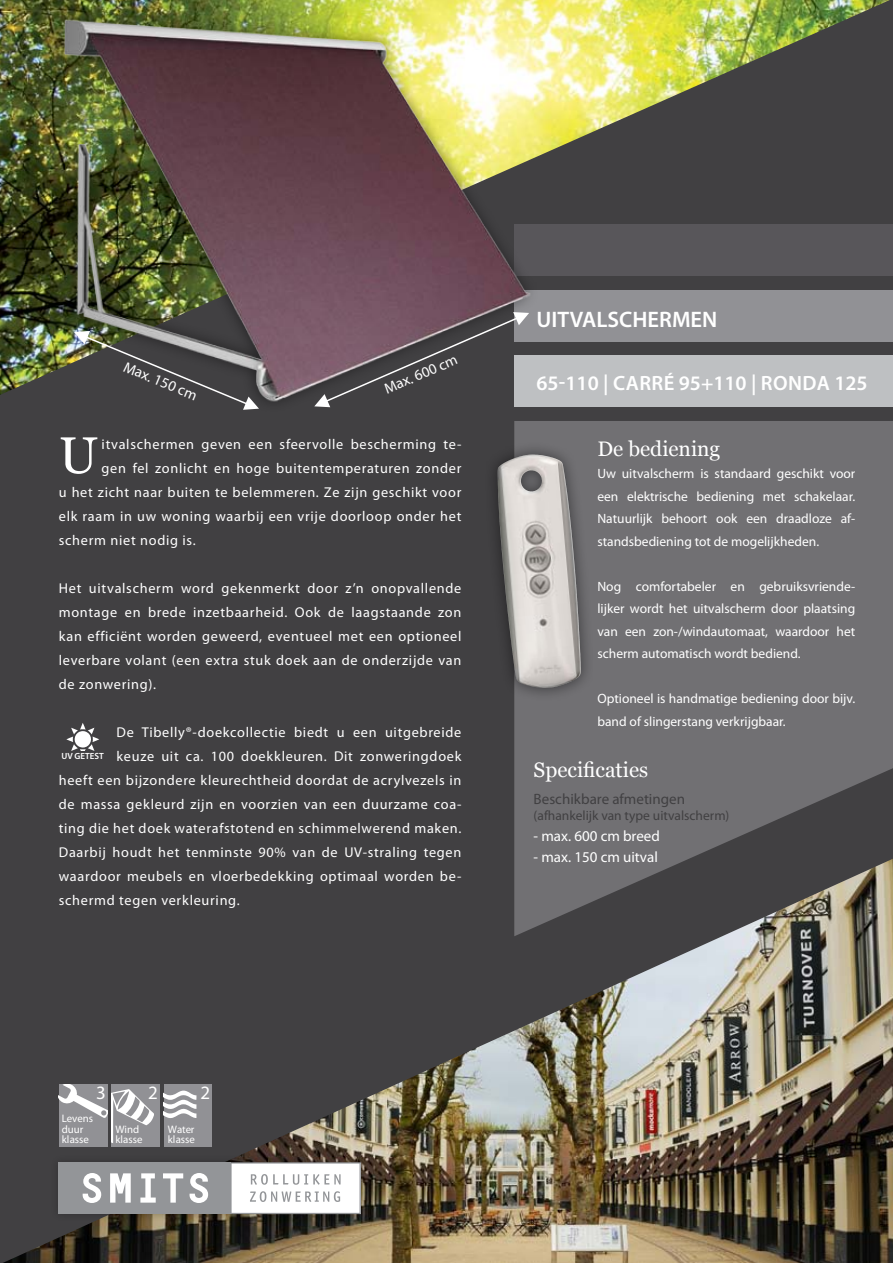
<style>
.page{position:relative;width:893px;height:1263px;background:#414042}
.page>*{position:absolute;margin:0;border:0;box-sizing:border-box;transform-origin:0 0}
.t1{font:51.45px "Georgia";color:#fff}
.t2{font:600 22.5px "Myriad Pro";color:#fff}
.t3{font:21px "Georgia";color:#fff}
.t4{font:600 20.7px "Myriad Pro";color:#fff}
.t5{font:18.9px "Myriad Pro";color:#fff}
.t6{font:15px "Myriad Pro";color:#fff}
.t7{font:15px "Myriad Pro";color:#414042}
.t8{font:14.25px/24px "Myriad Pro";letter-spacing:.05em;color:#fff;text-align:justify}
.t9{font:13.5px/22.5px "Myriad Pro";color:#fff;text-align:justify}
.t10{font:13.5px "Myriad Pro";color:#414042}
.t11{font:10.8px/10.5px "Myriad Pro";color:#fff}
.t12{font:600 9px "Myriad Pro";color:#fff}
</style>
<div class="page">
<img style="left:591px;top:0;width:299px;height:133px">
<div style="left:514px;top:421px;width:379px;height:438px;background:#717073"></div>
<div style="left:514px;top:224px;width:379px;height:52px;background:#58565a"></div>
<div style="left:514px;top:290px;width:379px;height:52px;background:#919195"></div>
<div style="left:514px;top:355px;width:379px;height:52px;background:#bec0c2"></div>
<img style="left:3px;top:859px;width:890px;height:404px">
<div style="left:50px;top:1154px;width:319px;height:68px;background:#000;opacity:.25"></div>
<div style="left:58px;top:1162px;width:173px;height:52px;background:#939598"></div>
<svg style="left:83px;top:1173px;width:18px;height:30px"></svg>
<svg style="left:110px;top:1173px;width:21px;height:29px"></svg>
<svg style="left:140px;top:1173px;width:16px;height:29px"></svg>
<svg style="left:163px;top:1173px;width:20px;height:29px"></svg>
<svg style="left:190px;top:1173px;width:18px;height:30px"></svg>
<svg style="left:231px;top:1162px;width:130px;height:52px;background:#edeeee"></svg>
<img style="left:0;top:0;width:591px;height:440px">
<div style="left:59px;top:1084px;width:48px;height:63px;background:#919195"></div>
<div style="left:111px;top:1084px;width:48px;height:63px;background:#919195"></div>
<svg style="left:59px;top:1084px;width:95px;height:59px"></svg>
<div style="left:164px;top:1084px;width:47px;height:63px;background:#919195"></div>
<svg style="left:163px;top:1090px;width:34px;height:28px"></svg>
<svg style="left:66px;top:723px;width:33px;height:28px"></svg>
<svg style="left:314px;top:312px;width:215px;height:95px"></svg>
<svg style="left:74px;top:331px;width:185px;height:79px"></svg>
<div style="left:483px;top:440px;width:111px;height:261px;background:#000;opacity:.5"></div>
<img style="left:505px;top:455px;width:26px;height:8px">
<p class="t6" style="left:128px;top:357px;width:80px;rotate:23deg">Max. 150 cm</p>
<p class="t6" style="left:381px;top:381px;width:80px;rotate:-24deg">Max. 600 cm</p>
<h1 class="t1" style="left:59px;top:424px;width:40px">U</h1>
<p class="t8" style="left:102px;top:432px;width:361px">itvalschermen geven een sfeervolle bescherming te-</p>
<p class="t8" style="left:102px;top:456px;width:361px">gen fel zonlicht en hoge buitentemperaturen zonder</p>
<p class="t8" style="left:59px;top:480px;width:404px">u het zicht naar buiten te belemmeren. Ze zijn geschikt voor</p>
<p class="t8" style="left:59px;top:504px;width:404px">elk raam in uw woning waarbij een vrije doorloop onder het</p>
<p class="t8" style="left:59px;top:528px;width:138px">scherm niet nodig is.</p>
<p class="t8" style="left:59px;top:576px;width:404px">Het uitvalscherm word gekenmerkt door z’n onopvallende montage en brede inzetbaarheid. Ook de laagstaande zon kan efficiënt worden geweerd, eventueel met een optioneel leverbare volant (een extra stuk doek aan de onderzijde van de zonwering).</p>
<p class="t8" style="left:117px;top:720px;width:346px">De Tibelly®-doekcollectie biedt u een uitgebreide</p>
<p class="t8" style="left:117px;top:744px;width:346px">keuze uit ca. 100 doekkleuren. Dit zonweringdoek</p>
<p class="t8" style="left:59px;top:768px;width:404px">heeft een bijzondere kleurechtheid doordat de acrylvezels in</p>
<p class="t8" style="left:59px;top:792px;width:404px">de massa gekleurd zijn en voorzien van een duurzame coa-</p>
<p class="t8" style="left:59px;top:816px;width:404px">ting die het doek waterafstotend en schimmelwerend maken.</p>
<p class="t8" style="left:59px;top:840px;width:404px">Daarbij houdt het tenminste 90% van de UV-straling tegen</p>
<p class="t8" style="left:59px;top:864px;width:404px">waardoor meubels en vloerbedekking optimaal worden be-</p>
<p class="t8" style="left:59px;top:888px;width:182px">schermd tegen verkleuring.</p>
<p class="t12" style="left:62px;top:750px;width:44px">UV GETEST</p>
<h3 class="t5" style="left:96px;top:1081px;width:11px">3</h3>
<p class="t11" style="left:62px;top:1113px;width:33px">Levens duur klasse</p>
<h3 class="t5" style="left:148px;top:1081px;width:11px">2</h3>
<p class="t11" style="left:115px;top:1123px;width:29px">Wind klasse</p>
<h3 class="t5" style="left:201px;top:1081px;width:11px">2</h3>
<p class="t11" style="left:168px;top:1123px;width:29px">Water klasse</p>
<h2 class="t2" style="left:536px;top:305px;width:183px">UITVALSCHERMEN</h2>
<h3 class="t4" style="left:536px;top:370px;width:333px">65-110 | CARRÉ 95+110 | RON DA 125</h3>
<h3 class="t3" style="left:597px;top:436px;width:124px">De bediening</h3>
<p class="t9" style="left:597px;top:462px;width:259px">Uw uitvalscherm is standaard geschikt voor een elektrische bediening met schakelaar.<br>Natuurlijk behoort ook een draadloze af&shy;standsbediening tot de mogelijkheden.</p>
<p class="t9" style="left:597px;top:575px;width:259px">Nog comfortabeler en gebruiksvriende&shy;lijker wordt het uitvalscherm door plaatsing van een zon-/windautomaat, waardoor het scherm automatisch wordt bediend.</p>
<p class="t9" style="left:597px;top:687px;width:259px">Optioneel is handmatige bediening door bijv. band of slingerstang verkrijgbaar.</p>
<h3 class="t3" style="left:534px;top:757px;width:116px">Specificaties</h3>
<p class="t7" style="left:534px;top:789px;width:153px">Beschikbare afmetingen</p>
<p class="t10" style="left:534px;top:807px;width:197px">(afhankelijk van type uitvalscherm)</p>
<p class="t6" style="left:534px;top:827px;width:128px">- max. 600 cm breed</p>
<p class="t6" style="left:534px;top:848px;width:126px">- max. 150 cm uitval</p>
</div>
